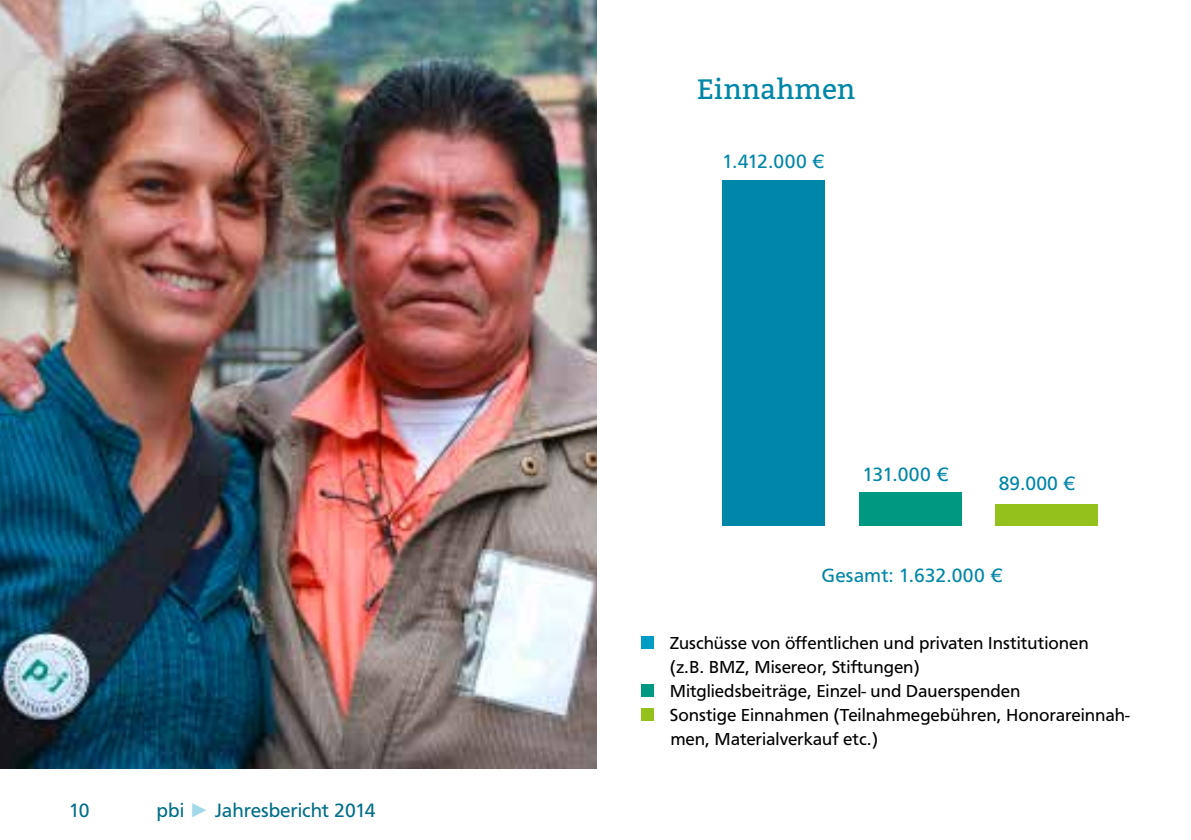
<style>
.page{position:relative;width:1191px;height:840px;background:#fff}
.page>*{position:absolute;margin:0;border:0;box-sizing:border-box;transform-origin:0 0}
.t1{font:28px "Bitter";color:#0086a8}
.t2{font:20px "Carto Gothic Std";letter-spacing:.005em;color:#0086a8}
.t3{font:20px "Carto Gothic Std";letter-spacing:-.005em;color:#006e89}
.t4{font:18px/24px "Carto Gothic Std";color:#000}
.s1{font-family:"Arial";color:#a2d9ea}
</style>
<div class="page">
<img style="left:0;top:0;width:596px;height:768px">
<div style="left:641px;top:636px;width:12px;height:12px;background:#009cc4"></div>
<div style="left:641px;top:684px;width:12px;height:12px;background:#009881"></div>
<div style="left:641px;top:708px;width:12px;height:12px;background:#94c11c"></div>
<div style="left:722px;top:180px;width:103px;height:345px;background:#0086a8"></div>
<div style="left:996px;top:504px;width:102px;height:21px;background:#94c11c"></div>
<div style="left:859px;top:492px;width:103px;height:33px;background:#009881"></div>
<p class="t3" style="left:69px;top:798px;width:22px">10</p>
<p class="t3" style="left:156px;top:798px;width:220px">pbi <span class="s1">►</span> Jahresbericht 2014</p>
<h1 class="t1" style="left:696px;top:73px;width:161px">Einnahmen</h1>
<p class="t2" style="left:722px;top:150px;width:104px">1.412.000 €</p>
<p class="t2" style="left:862px;top:462px;width:88px">131.000 €</p>
<p class="t2" style="left:998px;top:471px;width:79px">89.000 €</p>
<p class="t2" style="left:821px;top:563px;width:183px">Gesamt: 1.632.000 €</p>
<p class="t4" style="left:669px;top:630px;width:461px">Zuschüsse von öffentlichen und privaten Institutionen<br>(z.B. BMZ, Misereor, Stiftungen)<br>Mitgliedsbeiträge, Einzel- und Dauerspenden<br>Sonstige Einnahmen (Teilnahmegebühren, Honorareinnah&shy;men, Materialverkauf etc.)</p>
</div>
